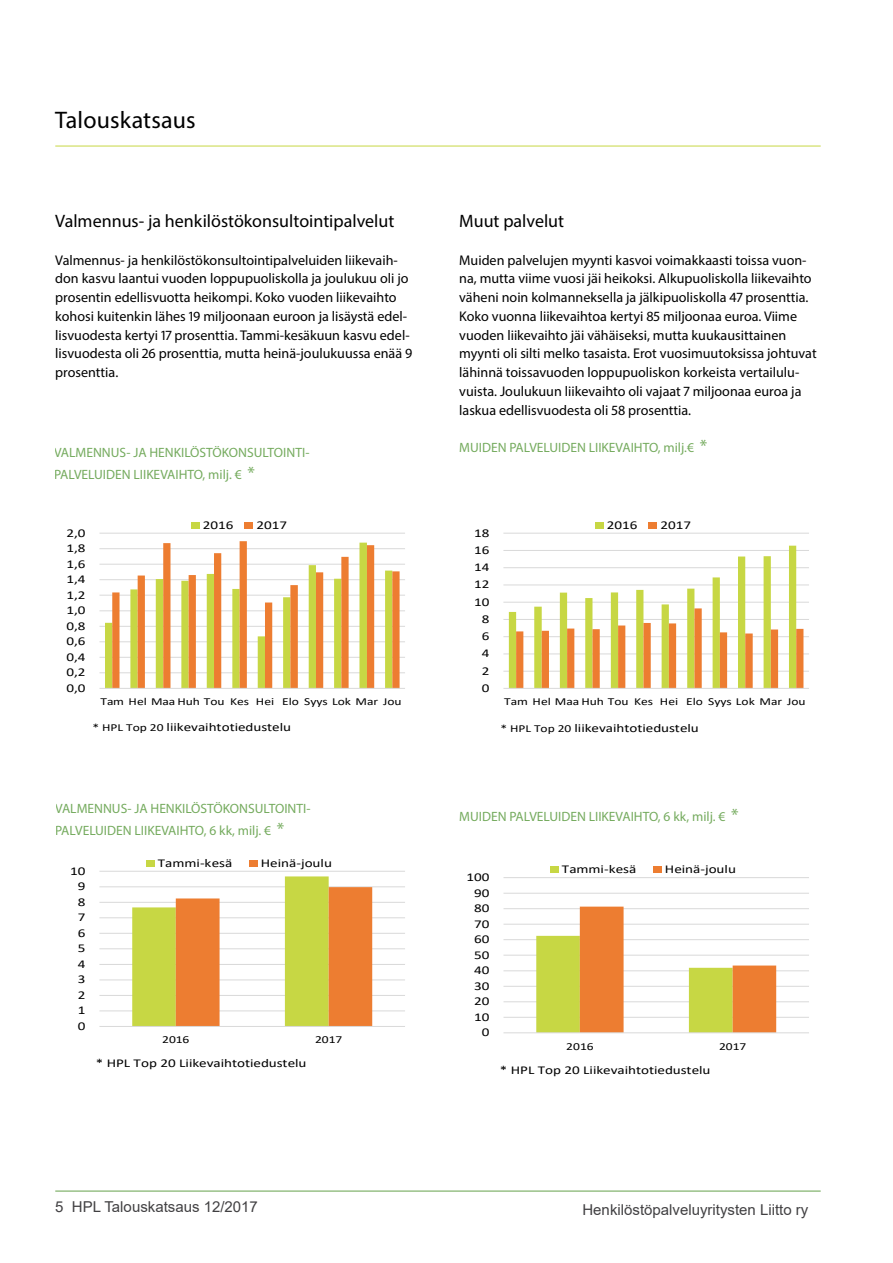
<style>
.page{position:relative;width:893px;height:1263px;background:#fff}
.page>*{position:absolute;margin:0;border:0;box-sizing:border-box;transform-origin:0 0}
.t1{font:24px "Myriad Pro";letter-spacing:.005em;color:#000}
.t2{font:18px "Myriad Pro";color:#000}
.t3{font:15px "Arial";color:#414042}
.t4{font:14.1px/18.8px "Myriad Pro";color:#000}
.t5{font:13.5px/21.6px "Myriad Pro";color:#75ab5e}
.t6{font:12px "Calibri";color:#000;scale:1.26 1}
.t7{font:10.65px "Calibri";color:#000;scale:1.26 1}
.s1{font-size:18px}
.s2{font-size:10.65px}
</style>
<div class="page">
<hr style="left:55px;top:146px;width:766px;height:1px;background:#c7d744">
<hr style="left:55px;top:1191px;width:766px;height:1px;background:#66a24c">
<hr style="left:99px;top:1010px;width:306px;height:1px;background:#d9d9d9">
<hr style="left:99px;top:995px;width:306px;height:1px;background:#d9d9d9">
<hr style="left:99px;top:979px;width:306px;height:1px;background:#d9d9d9">
<hr style="left:99px;top:964px;width:306px;height:1px;background:#d9d9d9">
<hr style="left:99px;top:948px;width:306px;height:1px;background:#d9d9d9">
<hr style="left:99px;top:933px;width:306px;height:1px;background:#d9d9d9">
<hr style="left:99px;top:917px;width:306px;height:1px;background:#d9d9d9">
<hr style="left:99px;top:902px;width:306px;height:1px;background:#d9d9d9">
<hr style="left:99px;top:886px;width:306px;height:1px;background:#d9d9d9">
<hr style="left:99px;top:871px;width:306px;height:1px;background:#d9d9d9">
<svg style="left:132px;top:876px;width:240px;height:150px"></svg>
<hr style="left:99px;top:1026px;width:306px;height:1px;background:#d9d9d9">
<div style="left:146px;top:860px;width:8px;height:7px;background:#c7d744"></div>
<div style="left:249px;top:860px;width:8px;height:7px;background:#ed7d31"></div>
<hr style="left:503px;top:671px;width:306px;height:1px;background:#d9d9d9">
<hr style="left:503px;top:653px;width:306px;height:1px;background:#d9d9d9">
<hr style="left:503px;top:636px;width:306px;height:1px;background:#d9d9d9">
<hr style="left:503px;top:619px;width:306px;height:1px;background:#d9d9d9">
<hr style="left:503px;top:602px;width:306px;height:1px;background:#d9d9d9">
<hr style="left:503px;top:584px;width:306px;height:1px;background:#d9d9d9">
<hr style="left:503px;top:567px;width:306px;height:1px;background:#d9d9d9">
<hr style="left:503px;top:550px;width:306px;height:1px;background:#d9d9d9">
<hr style="left:503px;top:533px;width:306px;height:1px;background:#d9d9d9">
<svg style="left:509px;top:546px;width:294px;height:142px"></svg>
<hr style="left:503px;top:688px;width:306px;height:1px;background:#d9d9d9">
<div style="left:595px;top:522px;width:8px;height:6px;background:#c7d744"></div>
<div style="left:648px;top:522px;width:9px;height:6px;background:#ed7d31"></div>
<hr style="left:99px;top:672px;width:306px;height:1px;background:#d9d9d9">
<hr style="left:99px;top:657px;width:306px;height:1px;background:#d9d9d9">
<hr style="left:99px;top:641px;width:306px;height:1px;background:#d9d9d9">
<hr style="left:99px;top:626px;width:306px;height:1px;background:#d9d9d9">
<hr style="left:99px;top:610px;width:306px;height:1px;background:#d9d9d9">
<hr style="left:99px;top:595px;width:306px;height:1px;background:#d9d9d9">
<hr style="left:99px;top:579px;width:306px;height:1px;background:#d9d9d9">
<hr style="left:99px;top:564px;width:306px;height:1px;background:#d9d9d9">
<hr style="left:99px;top:548px;width:306px;height:1px;background:#d9d9d9">
<hr style="left:99px;top:533px;width:306px;height:1px;background:#d9d9d9">
<svg style="left:105px;top:541px;width:295px;height:147px"></svg>
<hr style="left:99px;top:688px;width:306px;height:1px;background:#d9d9d9">
<div style="left:191px;top:522px;width:8px;height:6px;background:#c7d744"></div>
<div style="left:245px;top:522px;width:8px;height:6px;background:#ed7d31"></div>
<hr style="left:503px;top:1017px;width:306px;height:1px;background:#d9d9d9">
<hr style="left:503px;top:1001px;width:306px;height:1px;background:#d9d9d9">
<hr style="left:503px;top:986px;width:306px;height:1px;background:#d9d9d9">
<hr style="left:503px;top:970px;width:306px;height:1px;background:#d9d9d9">
<hr style="left:503px;top:954px;width:306px;height:2px;background:#d9d9d9">
<hr style="left:503px;top:939px;width:306px;height:1px;background:#d9d9d9">
<hr style="left:503px;top:924px;width:306px;height:1px;background:#d9d9d9">
<hr style="left:503px;top:908px;width:306px;height:1px;background:#d9d9d9">
<hr style="left:503px;top:893px;width:306px;height:1px;background:#d9d9d9">
<hr style="left:503px;top:877px;width:306px;height:1px;background:#d9d9d9">
<svg style="left:536px;top:907px;width:240px;height:125px"></svg>
<hr style="left:503px;top:1032px;width:306px;height:1px;background:#d9d9d9">
<div style="left:550px;top:866px;width:8px;height:7px;background:#c7d744"></div>
<div style="left:653px;top:866px;width:8px;height:7px;background:#ed7d31"></div>
<h1 class="t1" style="left:55px;top:105px;width:142px">Talouskatsaus</h1>
<p class="t2" style="left:55px;top:210px;width:341px">Valmennus- ja henkilöstökonsultointipalvelut</p>
<p class="t4" style="left:55px;top:250px;width:359px">Valmennus- ja henkilöstökonsultointipalveluiden liikevaih&shy;don kasvu laantui vuoden loppupuoliskolla ja joulukuu oli jo prosentin edellisvuotta heikompi. Koko vuoden liikevaihto kohosi kuitenkin lähes 19 miljoonaan euroon ja lisäystä edel&shy;lisvuodesta kertyi 17 prosenttia. Tammi-kesäkuun kasvu edel&shy;lisvuodesta oli 26 prosenttia, mutta heinä-joulukuussa enää 9 prosenttia.</p>
<p class="t5" style="left:54px;top:442px;width:257px">VALMENNUS- JA HENKILÖSTÖKONSULTOINTI-<br>PALVELUIDEN LIIKEVAIHTO, milj. € <span class="s1">*</span></p>
<p class="t6" style="left:66px;top:524px;width:17px">2,0</p>
<p class="t6" style="left:66px;top:540px;width:17px">1,8</p>
<p class="t6" style="left:66px;top:555px;width:17px">1,6</p>
<p class="t6" style="left:66px;top:571px;width:17px">1,4</p>
<p class="t6" style="left:66px;top:586px;width:17px">1,2</p>
<p class="t6" style="left:66px;top:602px;width:17px">1,0</p>
<p class="t6" style="left:66px;top:617px;width:17px">0,8</p>
<p class="t6" style="left:66px;top:633px;width:17px">0,6</p>
<p class="t6" style="left:66px;top:648px;width:17px">0,4</p>
<p class="t6" style="left:66px;top:664px;width:17px">0,2</p>
<p class="t6" style="left:66px;top:679px;width:17px">0,0</p>
<p class="t6" style="left:203px;top:516px;width:26px">2016</p>
<p class="t6" style="left:256px;top:516px;width:26px">2017</p>
<p class="t7" style="left:100px;top:694px;width:240px">Tam Hel MaaHuh Tou Kes Hei Elo Syys Lok Mar Jou</p>
<p class="t6" style="left:92px;top:719px;width:159px"><span class="s2">* HPL Top 20</span> liikevaihtotiedustelu</p>
<p class="t5" style="left:55px;top:798px;width:257px">VALMENNUS- JA HENKILÖSTÖKONSULTOINTI-<br>PALVELUIDEN LIIKEVAIHTO, 6 kk, milj. € <span class="s1">*</span></p>
<p class="t6" style="left:70px;top:862px;width:14px">10</p>
<p class="t6" style="left:78px;top:878px;width:8px">9</p>
<p class="t6" style="left:78px;top:893px;width:8px">8</p>
<p class="t6" style="left:78px;top:909px;width:8px">7</p>
<p class="t6" style="left:78px;top:924px;width:8px">6</p>
<p class="t6" style="left:78px;top:940px;width:8px">5</p>
<p class="t6" style="left:78px;top:955px;width:8px">4</p>
<p class="t6" style="left:78px;top:971px;width:8px">3</p>
<p class="t6" style="left:78px;top:986px;width:8px">2</p>
<p class="t6" style="left:78px;top:1002px;width:8px">1</p>
<p class="t6" style="left:78px;top:1017px;width:8px">0</p>
<p class="t6" style="left:158px;top:854px;width:61px">Tammi-kesä</p>
<p class="t6" style="left:261px;top:854px;width:58px">Heinä-joulu</p>
<p class="t7" style="left:162px;top:1032px;width:23px">2016</p>
<p class="t7" style="left:315px;top:1032px;width:23px">2017</p>
<p class="t6" style="left:96px;top:1055px;width:169px">* HPL Top 20 Liikevaihtotiedustelu</p>
<p class="t2" style="left:459px;top:210px;width:106px">Muut palvelut</p>
<p class="t4" style="left:459px;top:250px;width:359px">Muiden palvelujen myynti kasvoi voimakkaasti toissa vuon&shy;na, mutta viime vuosi jäi heikoksi. Alkupuoliskolla liikevaihto väheni noin kolmanneksella ja jälkipuoliskolla 47 prosenttia.<br>Koko vuonna liikevaihtoa kertyi 85 miljoonaa euroa. Viime vuoden liikevaihto jäi vähäiseksi, mutta kuukausittainen myynti oli silti melko tasaista. Erot vuosimuutoksissa johtuvat lähinnä toissavuoden loppupuoliskon korkeista vertailulu&shy;vuista. Joulukuun liikevaihto oli vajaat 7 miljoonaa euroa ja laskua edellisvuodesta oli 58 prosenttia.</p>
<p class="t5" style="left:459px;top:436px;width:249px">MUIDEN PALVELUIDEN LIIKEVAIHTO, milj.€ <span class="s1">*</span></p>
<p class="t6" style="left:474px;top:524px;width:14px">18</p>
<p class="t6" style="left:474px;top:541px;width:14px">16</p>
<p class="t6" style="left:474px;top:559px;width:14px">14</p>
<p class="t6" style="left:474px;top:576px;width:14px">12</p>
<p class="t6" style="left:474px;top:593px;width:14px">10</p>
<p class="t6" style="left:482px;top:610px;width:8px">8</p>
<p class="t6" style="left:482px;top:628px;width:8px">6</p>
<p class="t6" style="left:482px;top:645px;width:8px">4</p>
<p class="t6" style="left:482px;top:662px;width:8px">2</p>
<p class="t6" style="left:482px;top:679px;width:8px">0</p>
<p class="t6" style="left:607px;top:516px;width:26px">2016</p>
<p class="t6" style="left:660px;top:516px;width:26px">2017</p>
<p class="t7" style="left:504px;top:694px;width:241px">Tam Hel MaaHuh Tou Kes Hei Elo Syys Lok Mar Jou</p>
<p class="t6" style="left:500px;top:720px;width:159px"><span class="s2">* HPL Top 20</span> liikevaihtotiedustelu</p>
<p class="t5" style="left:459px;top:806px;width:281px">MUIDEN PALVELUIDEN LIIKEVAIHTO, 6 kk, milj. € <span class="s1">*</span></p>
<p class="t6" style="left:466px;top:869px;width:20px">100</p>
<p class="t6" style="left:474px;top:884px;width:14px">90</p>
<p class="t6" style="left:474px;top:900px;width:14px">80</p>
<p class="t6" style="left:474px;top:915px;width:14px">70</p>
<p class="t6" style="left:474px;top:931px;width:14px">60</p>
<p class="t6" style="left:474px;top:946px;width:14px">50</p>
<p class="t6" style="left:474px;top:962px;width:14px">40</p>
<p class="t6" style="left:474px;top:977px;width:14px">30</p>
<p class="t6" style="left:474px;top:993px;width:14px">20</p>
<p class="t6" style="left:474px;top:1008px;width:14px">10</p>
<p class="t6" style="left:482px;top:1024px;width:8px">0</p>
<p class="t6" style="left:562px;top:861px;width:61px">Tammi-kesä</p>
<p class="t6" style="left:665px;top:861px;width:58px">Heinä-joulu</p>
<p class="t7" style="left:566px;top:1039px;width:23px">2016</p>
<p class="t7" style="left:719px;top:1039px;width:23px">2017</p>
<p class="t6" style="left:500px;top:1061px;width:169px">* HPL Top 20 Liikevaihtotiedustelu</p>
<p class="t3" style="left:55px;top:1196px;width:204px">5 HPL Talouskatsaus 12/2017</p>
<p class="t3" style="left:582px;top:1199px;width:227px">Henkilöstöpalveluyritysten Liitto ry</p>
</div>
